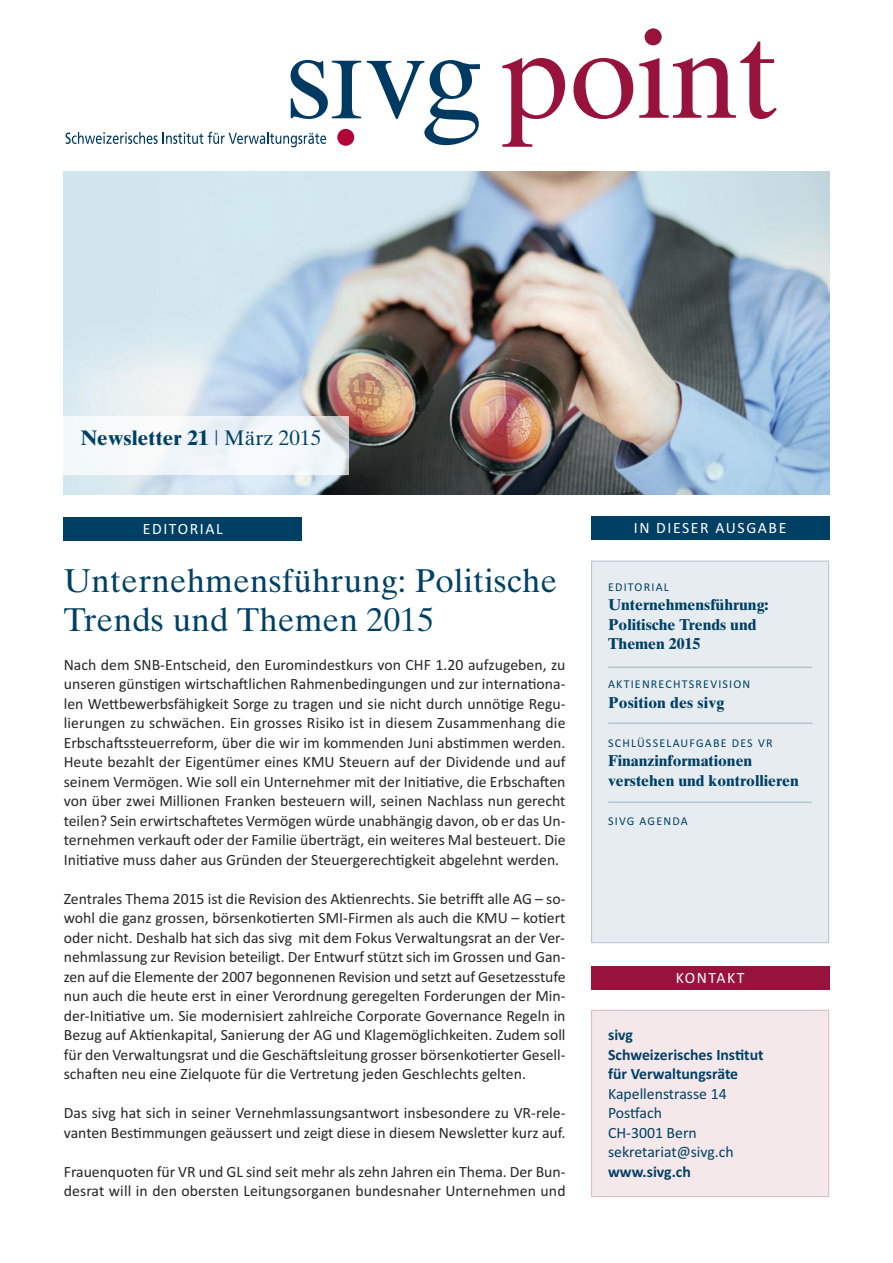
<style>
.page{position:relative;width:893px;height:1263px;background:#fff}
.page>*{position:absolute;margin:0;border:0;box-sizing:border-box;transform-origin:0 0}
.t1{font:124.5px "Times Ten";letter-spacing:-.01em;color:#97133c}
.t2{font:33px/39px "Times Ten";letter-spacing:.01em;color:#004065}
.t3{font:700 21px "Times Ten";letter-spacing:.01em;color:#004065}
.t4{font:15.75px/19.5px "Calibri";color:#272627;text-align:justify}
.t5{font:700 15.75px/19.5px "Times Ten";color:#004065}
.t6{font:700 15.75px/19.5px "Calibri";color:#004065}
.t7{font:15.75px/19.5px "Calibri";color:#004065}
.t8{font:15.75px "Calibri";letter-spacing:.1em;color:#fff}
.t9{font:12px "Calibri";letter-spacing:.1em;color:#004065}
.s1{font-weight:400}
</style>
<div class="page">
<div style="left:591px;top:516px;width:238px;height:24px;background:#004065"></div>
<div style="left:591px;top:966px;width:238px;height:24px;background:#97133c"></div>
<div style="left:64px;top:517px;width:238px;height:23px;background:#004065"></div>
<div style="left:592px;top:561px;width:237px;height:382px;background:#e6ecf0"></div>
<div style="left:591px;top:561px;width:238px;height:382px;border:1px solid #b3c6d1"></div>
<div style="left:592px;top:1010px;width:237px;height:186px;background:#f5e8eb"></div>
<div style="left:591px;top:1010px;width:238px;height:187px;border:1px solid #e0b8c4"></div>
<svg style="left:337px;top:129px;width:17px;height:17px"></svg>
<svg style="left:66px;top:132px;width:260px;height:15px"></svg>
<svg style="left:291px;top:60px;width:70px;height:59px"></svg>
<svg style="left:367px;top:60px;width:113px;height:85px"></svg>
<img style="left:64px;top:172px;width:765px;height:323px">
<img style="left:64px;top:417px;width:285px;height:58px">
<hr style="left:608px;top:666px;width:204px;height:2px;background:#b3c6d1">
<hr style="left:608px;top:722px;width:204px;height:2px;background:#b3c6d1">
<hr style="left:608px;top:801px;width:204px;height:2px;background:#b3c6d1">
<div style="left:645px;top:28px;width:17px;height:17px;background:#97133c;border-radius:50%"></div>
<h3 class="t3" style="left:81px;top:430px;width:242px">Newsletter 21 <span class="s1">| März 2015</span></h3>
<p class="t8" style="left:143px;top:519px;width:81px">EDITORIAL</p>
<h1 class="t1" style="left:501px;top:29px;width:280px">point</h1>
<p class="t8" style="left:634px;top:518px;width:154px">IN DIESER AUSGABE</p>
<h2 class="t2" style="left:64px;top:564px;width:495px">Unternehmensführung: Politische<br>Trends und Themen 2015</h2>
<p class="t4" style="left:64px;top:655px;width:503px">Nach dem SNB-Entscheid, den Euromindestkurs von CHF 1.20 aufzugeben, zu unseren günstigen wirtschaftlichen Rahmenbedingungen und zur internationa&shy;len Wettbewerbsfähigkeit Sorge zu tragen und sie nicht durch unnötige Regu&shy;lierungen zu schwächen. Ein grosses Risiko ist in diesem Zusammenhang die Erbschaftssteuerreform, über die wir im kommenden Juni abstimmen werden.<br>Heute bezahlt der Eigentümer eines KMU Steuern auf der Dividende und auf seinem Vermögen. Wie soll ein Unternehmer mit der Initiative, die Erbschaften von über zwei Millionen Franken besteuern will, seinen Nachlass nun gerecht teilen? Sein erwirtschaftetes Vermögen würde unabhängig davon, ob er das Un&shy;ternehmen verkauft oder der Familie überträgt, ein weiteres Mal besteuert. Die Initiative muss daher aus Gründen der Steuergerechtigkeit abgelehnt werden.</p>
<p class="t4" style="left:64px;top:889px;width:503px">Zentrales Thema 2015 ist die Revision des Aktienrechts. Sie betrifft alle AG – so&shy;wohl die ganz grossen, börsenkotierten SMI-Firmen als auch die KMU – kotiert oder nicht. Deshalb hat sich das sivg mit dem Fokus Verwaltungsrat an der Ver&shy;nehmlassung zur Revision beteiligt. Der Entwurf stützt sich im Grossen und Gan&shy;zen auf die Elemente der 2007 begonnenen Revision und setzt auf Gesetzesstufe nun auch die heute erst in einer Verordnung geregelten Forderungen der Min&shy;der-Initiative um. Sie modernisiert zahlreiche Corporate Governance Regeln in Bezug auf Aktienkapital, Sanierung der AG und Klagemöglichkeiten. Zudem soll für den Verwaltungsrat und die Geschäftsleitung grosser börsenkotierter Gesell&shy;schaften neu eine Zielquote für die Vertretung jeden Geschlechts gelten.</p>
<p class="t4" style="left:64px;top:1103px;width:503px">Das sivg hat sich in seiner Vernehmlassungsantwort insbesondere zu VR-rele&shy;vanten Bestimmungen geäussert und zeigt diese in diesem Newsletter kurz auf.</p>
<p class="t4" style="left:64px;top:1162px;width:503px">Frauenquoten für VR und GL sind seit mehr als zehn Jahren ein Thema. Der Bun&shy;desrat will in den obersten Leitungsorganen bundesnaher Unternehmen und</p>
<p class="t9" style="left:608px;top:580px;width:62px">EDITORIAL</p>
<p class="t5" style="left:608px;top:597px;width:162px">Unternehmensführung:<br>Politische Trends und<br>Themen 2015</p>
<p class="t9" style="left:608px;top:677px;width:144px">AKTIENRECHTSREVISION</p>
<p class="t5" style="left:608px;top:694px;width:118px">Position des sivg</p>
<p class="t9" style="left:608px;top:736px;width:166px">SCHLÜSSELAUFGABE DES VR</p>
<p class="t5" style="left:608px;top:753px;width:192px">Finanzinformationen verstehen und kontrollieren</p>
<p class="t9" style="left:608px;top:814px;width:81px">SIVG AGENDA</p>
<p class="t8" style="left:676px;top:968px;width:70px">KONTAKT</p>
<p class="t6" style="left:608px;top:1025px;width:157px">sivg<br>Schweizerisches Institut für Verwaltungsräte</p>
<p class="t7" style="left:608px;top:1084px;width:127px">Kapellenstrasse 14<br>Postfach<br>CH-3001 Bern sekretariat@sivg.ch</p>
<p class="t6" style="left:608px;top:1162px;width:84px">www.sivg.ch</p>
</div>
